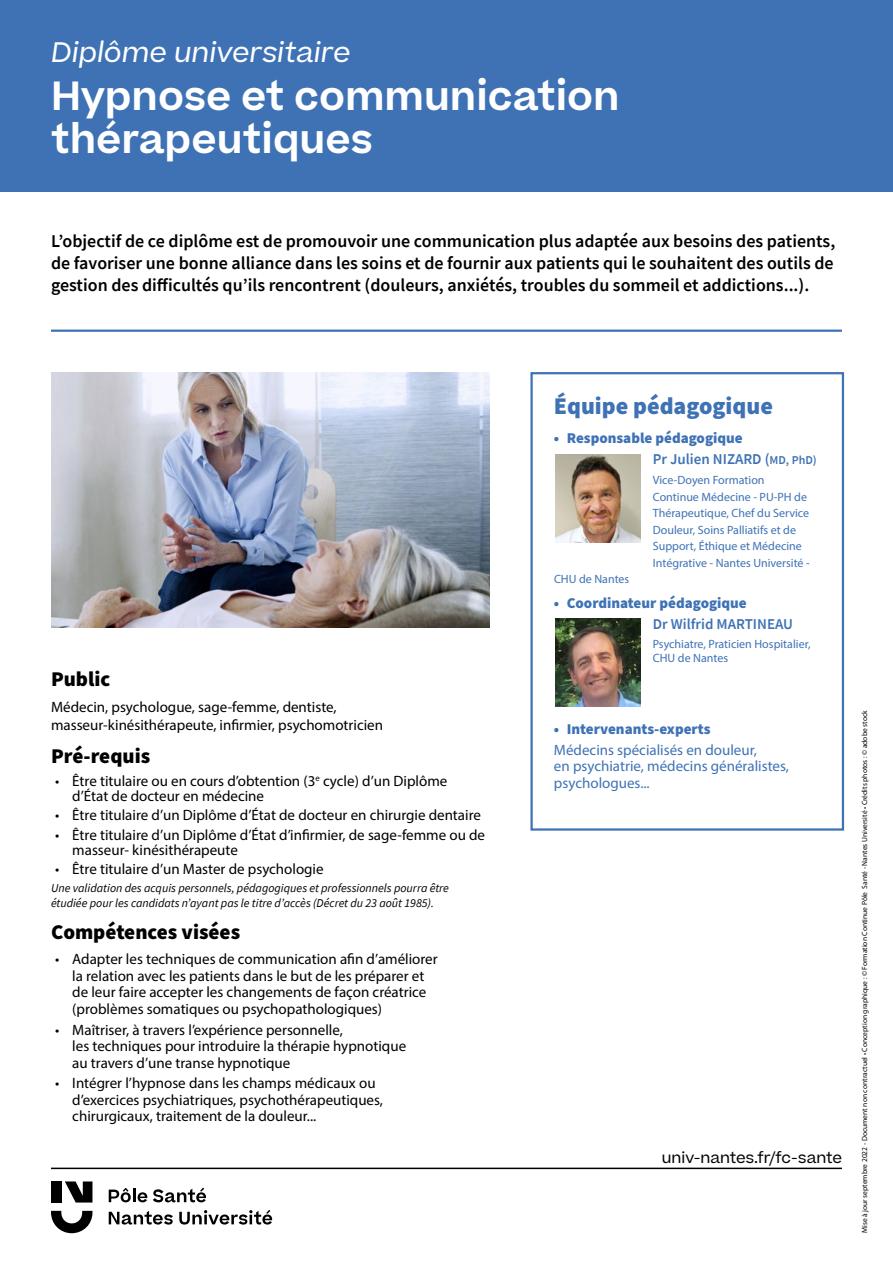
<style>
.page{position:relative;width:893px;height:1263px;background:#fff}
.page>*{position:absolute;margin:0;border:0;box-sizing:border-box;transform-origin:0 0}
.t1{font:600 39px/43.5px "Beatrice";color:#fff}
.t2{font:italic 27px "Beatrice";color:#fff}
.t3{font:900 24px "Source Sans Pro";color:#3e72b5}
.t4{font:900 21px "Source Sans Pro";color:#000}
.t5{font:600 18px/21.6px "Source Sans Pro";color:#000;text-align:justify}
.t6{font:15px/16.5px "Myriad Pro";color:#000}
.t7{font:900 15px/20.7px "Source Sans Pro";color:#3e72b5}
.t8{font:15px/16.5px "Myriad Pro";color:#3e72b5}
.t9{font:15px "Beatrice";color:#000}
.t10{font:600 15px "Source Sans Pro";color:#3e72b5}
.t11{font:12px/16.5px "Myriad Pro";color:#3e72b5}
.t12{font:italic 12px/14.4px "Source Sans Pro";color:#000}
.t13{font:7.5px "Myriad Pro";color:#000}
.s1{font-weight:600}
.s2{font-weight:600;font-size:12px}
</style>
<div class="page">
<div style="left:0;top:0;width:893px;height:191px;background:#3e72b5"></div>
<img style="left:51px;top:372px;width:438px;height:255px">
<img style="left:555px;top:455px;width:85px;height:88px">
<img style="left:555px;top:619px;width:85px;height:88px">
<hr style="left:51px;top:1167px;width:791px;height:2px;background:#000">
<svg style="left:51px;top:1211px;width:41px;height:22px"></svg>
<svg style="left:65px;top:1181px;width:27px;height:21px"></svg>
<div style="left:51px;top:1181px;width:10px;height:21px;background:#000"></div>
<svg style="left:109px;top:1211px;width:64px;height:13px"></svg>
<svg style="left:179px;top:1210px;width:93px;height:14px"></svg>
<svg style="left:109px;top:1188px;width:38px;height:14px"></svg>
<svg style="left:153px;top:1187px;width:53px;height:15px"></svg>
<hr style="left:51px;top:330px;width:791px;height:2px;background:#3e72b5">
<div style="left:530px;top:372px;width:314px;height:459px;border:2px solid #3e72b5"></div>
<h2 class="t2" style="left:51px;top:35px;width:301px">Diplôme universitaire</h2>
<h1 class="t1" style="left:51px;top:74px;width:570px">Hypnose et communication thérapeutiques</h1>
<p class="t5" style="left:51px;top:230px;width:786px">L’objectif de ce diplôme est de promouvoir une communication plus adaptée aux besoins des patients, de favoriser une bonne alliance dans les soins et de fournir aux patients qui le souhaitent des outils de gestion des difficultés qu’ils rencontrent (douleurs, anxiétés, troubles du sommeil et addictions...).</p>
<h3 class="t4" style="left:51px;top:664px;width:61px">Public</h3>
<p class="t6" style="left:51px;top:698px;width:334px;line-height:18px">Médecin, psychologue, sage-femme, dentiste, masseur-kinésithérapeute, infirmier, psychomotricien</p>
<h3 class="t4" style="left:51px;top:741px;width:101px">Pré-requis</h3>
<p class="t6" style="left:72px;top:773px;width:377px;line-height:15px;text-indent:-17px">• Être titulaire ou en cours d’obtention (3<sup>e</sup> cycle) d’un Diplôme d’État de docteur en médecine</p>
<p class="t6" style="left:55px;top:807px;width:427px">• Être titulaire d’un Diplôme d’État de docteur en chirurgie dentaire</p>
<p class="t6" style="left:72px;top:827px;width:414px;line-height:15px;text-indent:-17px">• Être titulaire d’un Diplôme d’État d’infirmier, de sage-femme ou de masseur- kinésithérapeute</p>
<p class="t6" style="left:55px;top:860px;width:270px">• Être titulaire d’un Master de psychologie</p>
<p class="t12" style="left:51px;top:881px;width:399px">Une validation des acquis personnels, pédagogiques et professionnels pourra être étudiée pour les candidats n’ayant pas le titre d’accès (Décret du 23 août 1985).</p>
<h3 class="t4" style="left:51px;top:918px;width:191px">Compétences visées</h3>
<p class="t6" style="left:72px;top:951px;width:367px;text-indent:-17px">• Adapter les techniques de communication afin d’améliorer la relation avec les patients dans le but de les préparer et de leur faire accepter les changements de façon créatrice (problèmes somatiques ou psychopathologiques)</p>
<p class="t6" style="left:72px;top:1021px;width:335px;text-indent:-17px">• Maîtriser, à travers l’expérience personnelle,<br>les techniques pour introduire la thérapie hypnotique au travers d’une transe hypnotique</p>
<p class="t6" style="left:72px;top:1075px;width:312px;text-indent:-17px">• Intégrer l’hypnose dans les champs médicaux ou d’exercices psychiatriques, psychothérapeutiques, chirurgicaux, traitement de la douleur...</p>
<h3 class="t3" style="left:554px;top:389px;width:220px">Équipe pédagogique</h3>
<p class="t7" style="left:653px;top:428px;width:165px;text-indent:-99px">• Responsable pédagogique<br><span class="s1">Pr Julien NIZARD (</span><span class="s2">MD, PhD)</span></p>
<p class="t11" style="left:653px;top:472px;width:158px">Vice-Doyen Formation<br>Continue Médecine - PU-PH de<br>Thérapeutique, Chef du Service<br>Douleur, Soins Palliatifs et de<br>Support, Éthique et Médecine<br>Intégrative - Nantes Université -</p>
<p class="t7" style="left:554px;top:593px;width:194px">• Coordinateur pédagogique</p>
<p class="t10" style="left:653px;top:614px;width:142px">Dr Wilfrid MARTINEAU</p>
<p class="t11" style="left:653px;top:636px;width:159px;line-height:14.4px">Psychiatre, Praticien Hospitalier,<br>CHU de Nantes</p>
<p class="t7" style="left:554px;top:719px;width:158px">• Intervenants-experts</p>
<p class="t8" style="left:554px;top:741px;width:236px">Médecins spécialisés en douleur,<br>en psychiatrie, médecins généralistes, psychologues...</p>
<p class="t9" style="left:662px;top:1147px;width:182px">univ-nantes.fr/fc-sante</p>
<p class="t13" style="left:860px;top:1233px;width:524px;rotate:-90deg">Mise à jour septembre 2022 - Document non contractuel • Conception graphique : © Formation Continue Pôle Santé - Nantes Université • Crédits photos : © adobe stock</p>
</div>
